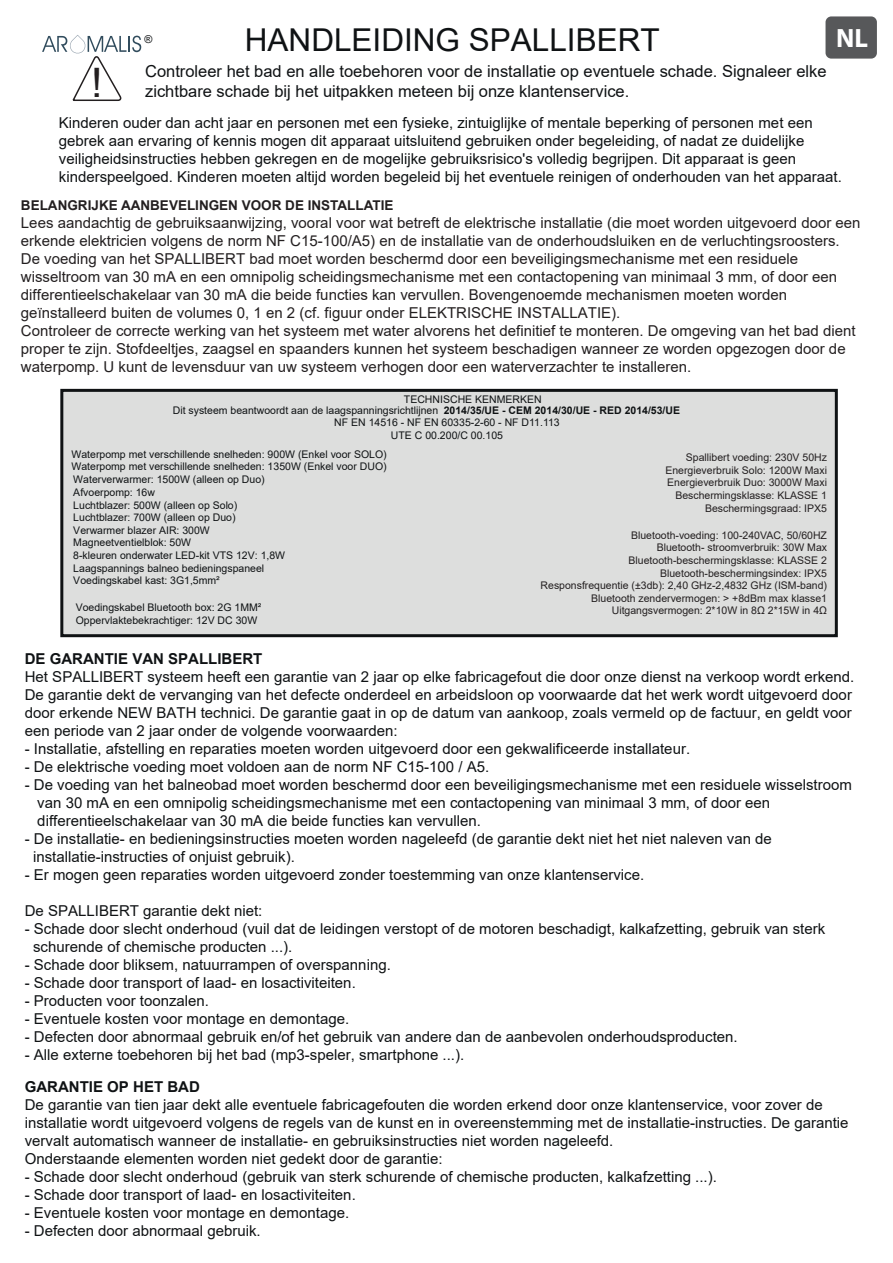
<style>
.page{position:relative;width:893px;height:1263px;background:#fff}
.page>*{position:absolute;margin:0;border:0;box-sizing:border-box;transform-origin:0 0}
.t1{font:40.65px "Arial";color:#231f20}
.t2{font:31.5px "Arial";color:#0f1214}
.t3{font:700 26.55px "Myriad Pro";color:#fff}
.t4{font:16.5px/19.8px "Arial";color:#0f1214}
.t5{font:15px/18px "Arial";color:#0f1214}
.t6{font:15px/18px "Arial";color:#231f20}
.t7{font:700 15px "Arial";color:#0f1214}
.t8{font:700 13.5px "Arial";color:#231f20}
.t9{font:10.8px "Arial";color:#0f1214}
.t10{font:10.5px/12.6px "Arial";color:#0f1214}
.t11{font:10.5px/12.6px "Arial";color:#231f20;text-align:right}
.t12{font:700 10.5px "Arial";color:#0f1214}
</style>
<div class="page">
<div style="left:60px;top:389px;width:778px;height:248px;background:#dddedd;border:3px solid #0f1214"></div>
<div style="left:825px;top:16px;width:52px;height:43px;background:#57585a;border-radius:6px"></div>
<svg style="left:42px;top:35px;width:99px;height:66px"></svg>
<h2 class="t2" style="left:245px;top:18px;width:416px">HANDLEIDING SPALLIBERT</h2>
<p class="t4" style="left:145px;top:61px;width:683px">Controleer het bad en alle toebehoren voor de installatie op eventuele schade. Signaleer elke zichtbare schade bij het uitpakken meteen bij onze klantenservice.</p>
<p class="t5" style="left:59px;top:114px;width:784px">Kinderen ouder dan acht jaar en personen met een fysieke, zintuiglijke of mentale beperking of personen met een gebrek aan ervaring of kennis mogen dit apparaat uitsluitend gebruiken onder begeleiding, of nadat ze duidelijke veiligheidsinstructies hebben gekregen en de mogelijke gebruiksrisico's volledig begrijpen. Dit apparaat is geen kinderspeelgoed. Kinderen moeten altijd worden begeleid bij het eventuele reinigen of onderhouden van het apparaat.</p>
<p class="t8" style="left:21px;top:196px;width:374px">BELANGRIJKE AANBEVELINGEN VOOR DE INSTALLATIE</p>
<p class="t6" style="left:21px;top:214px;width:841px">Lees aandachtig de gebruiksaanwijzing, vooral voor wat betreft de elektrische installatie (die moet worden uitgevoerd door een erkende elektricien volgens de norm NF C15-100/A5) en de installatie van de onderhoudsluiken en de verluchtingsroosters.<br>De voeding van het SPALLIBERT bad moet worden beschermd door een beveiligingsmechanisme met een residuele wisseltroom van 30 mA en een omnipolig scheidingsmechanisme met een contactopening van minimaal 3 mm, of door een differentieelschakelaar van 30 mA die beide functies kan vervullen. Bovengenoemde mechanismen moeten worden geïnstalleerd buiten de volumes 0, 1 en 2 (cf. figuur onder ELEKTRISCHE INSTALLATIE).<br>Controleer de correcte werking van het systeem met water alvorens het definitief te monteren. De omgeving van het bad dient proper te zijn. Stofdeeltjes, zaagsel en spaanders kunnen het systeem beschadigen wanneer ze worden opgezogen door de waterpomp. U kunt de levensduur van uw systeem verhogen door een waterverzachter te installeren.</p>
<p class="t10" style="left:173px;top:393px;width:370px;line-height:11.2px;text-indent:231px">TECHNISCHE KENMERKEN<br>Dit systeem beantwoordt aan de laagspanningsrichtlijnen</p>
<p class="t9" style="left:145px;top:31px;width:9px">®</p>
<h3 class="t3" style="left:836px;top:20px;width:33px">NL</h3>
<h1 class="t1" style="left:91px;top:55px;width:13px">!</h1>
<p class="t12" style="left:444px;top:403px;width:238px">2014/35/UE - CEM 2014/30/UE - RED 2014/53/UE</p>
<p class="t10" style="left:334px;top:416px;width:227px;text-align:center">NF EN 14516 - NF EN 60335-2-60 - NF D11.113<br>UTE C 00.200/C 00.105</p>
<p class="t10" style="left:72px;top:448px;width:317px">Waterpomp met verschillende snelheden: 900W (Enkel voor SOLO)<br>Waterpomp met verschillende snelheden: 1350W (Enkel voor DUO)</p>
<p class="t11" style="left:665px;top:451px;width:163px">Spallibert voeding: 230V 50Hz<br>Energieverbruik Solo: 1200W Maxi<br>Energieverbruik Duo: 3000W Maxi<br>Beschermingsklasse: KLASSE 1<br>Beschermingsgraad: IPX5</p>
<p class="t11" style="left:541px;top:529px;width:288px">Bluetooth-voeding: 100-240VAC, 50/60HZ<br>Bluetooth- stroomverbruik: 30W Max Bluetooth-beschermingsklasse: KLASSE 2<br>Bluetooth-beschermingsindex: IPX5<br>Responsfrequentie (±3db): 2,40 GHz-2,4832 GHz (ISM-band)<br>Bluetooth zendervermogen: &gt; +8dBm max klasse1<br>Uitgangsvermogen: 2*10W in 8Ω 2*15W in 4Ω</p>
<p class="t10" style="left:73px;top:473px;width:213px">Waterverwarmer: 1500W (alleen op Duo)<br>Afvoerpomp: 16w<br>Luchtblazer: 500W (alleen op Solo)<br>Luchtblazer: 700W (alleen op Duo)<br>Verwarmer blazer AIR: 300W<br>Magneetventielblok: 50W<br>8-kleuren onderwater LED-kit VTS 12V: 1,8W<br>Laagspannings balneo bedieningspaneel<br>Voedingskabel kast: 3G1,5mm²</p>
<p class="t10" style="left:76px;top:601px;width:187px">Voedingskabel Bluetooth box: 2G 1MM²<br>Oppervlaktebekrachtiger: 12V DC 30W</p>
<p class="t7" style="left:25px;top:648px;width:239px">DE GARANTIE VAN SPALLIBERT</p>
<p class="t5" style="left:25px;top:667px;width:831px">Het SPALLIBERT systeem heeft een garantie van 2 jaar op elke fabricagefout die door onze dienst na verkoop wordt erkend.<br>De garantie dekt de vervanging van het defecte onderdeel en arbeidsloon op voorwaarde dat het werk wordt uitgevoerd door door erkende NEW BATH technici. De garantie gaat in op de datum van aankoop, zoals vermeld op de factuur, en geldt voor een periode van 2 jaar onder de volgende voorwaarden:</p>
<p class="t5" style="left:25px;top:739px;width:667px">- Installatie, afstelling en reparaties moeten worden uitgevoerd door een gekwalificeerde installateur.</p>
<p class="t5" style="left:25px;top:757px;width:466px">- De elektrische voeding moet voldoen aan de norm NF C15-100 / A5.</p>
<p class="t5" style="left:37px;top:775px;width:816px;text-indent:-13px">- De voeding van het balneobad moet worden beschermd door een beveiligingsmechanisme met een residuele wisselstroom van 30 mA en een omnipolig scheidingsmechanisme met een contactopening van minimaal 3 mm, of door een differentieelschakelaar van 30 mA die beide functies kan vervullen.</p>
<p class="t5" style="left:33px;top:829px;width:740px;text-indent:-8px">- De installatie- en bedieningsinstructies moeten worden nageleefd (de garantie dekt niet het niet naleven van de installatie-instructies of onjuist gebruik).</p>
<p class="t5" style="left:25px;top:865px;width:621px">- Er mogen geen reparaties worden uitgevoerd zonder toestemming van onze klantenservice.</p>
<p class="t5" style="left:25px;top:901px;width:239px">De SPALLIBERT garantie dekt niet:</p>
<p class="t5" style="left:33px;top:919px;width:794px;text-indent:-8px">- Schade door slecht onderhoud (vuil dat de leidingen verstopt of de motoren beschadigt, kalkafzetting, gebruik van sterk schurende of chemische producten ...).</p>
<p class="t5" style="left:25px;top:955px;width:367px">- Schade door bliksem, natuurrampen of overspanning.</p>
<p class="t5" style="left:25px;top:973px;width:332px">- Schade door transport of laad- en losactiviteiten.</p>
<p class="t5" style="left:25px;top:991px;width:186px">- Producten voor toonzalen.</p>
<p class="t5" style="left:25px;top:1009px;width:326px">- Eventuele kosten voor montage en demontage.</p>
<p class="t5" style="left:25px;top:1027px;width:714px">- Defecten door abnormaal gebruik en/of het gebruik van andere dan de aanbevolen onderhoudsproducten.</p>
<p class="t5" style="left:25px;top:1045px;width:441px">- Alle externe toebehoren bij het bad (mp3-speler, smartphone ...).</p>
<p class="t7" style="left:25px;top:1076px;width:177px">GARANTIE OP HET BAD</p>
<p class="t5" style="left:25px;top:1096px;width:825px">De garantie van tien jaar dekt alle eventuele fabricagefouten die worden erkend door onze klantenservice, voor zover de installatie wordt uitgevoerd volgens de regels van de kunst en in overeenstemming met de installatie-instructies. De garantie vervalt automatisch wanneer de installatie- en gebruiksinstructies niet worden nageleefd.<br>Onderstaande elementen worden niet gedekt door de garantie:</p>
<p class="t5" style="left:25px;top:1168px;width:693px">- Schade door slecht onderhoud (gebruik van sterk schurende of chemische producten, kalkafzetting ...).</p>
<p class="t5" style="left:25px;top:1186px;width:332px">- Schade door transport of laad- en losactiviteiten.</p>
<p class="t5" style="left:25px;top:1204px;width:326px">- Eventuele kosten voor montage en demontage.</p>
<p class="t5" style="left:25px;top:1222px;width:237px">- Defecten door abnormaal gebruik.</p>
</div>
